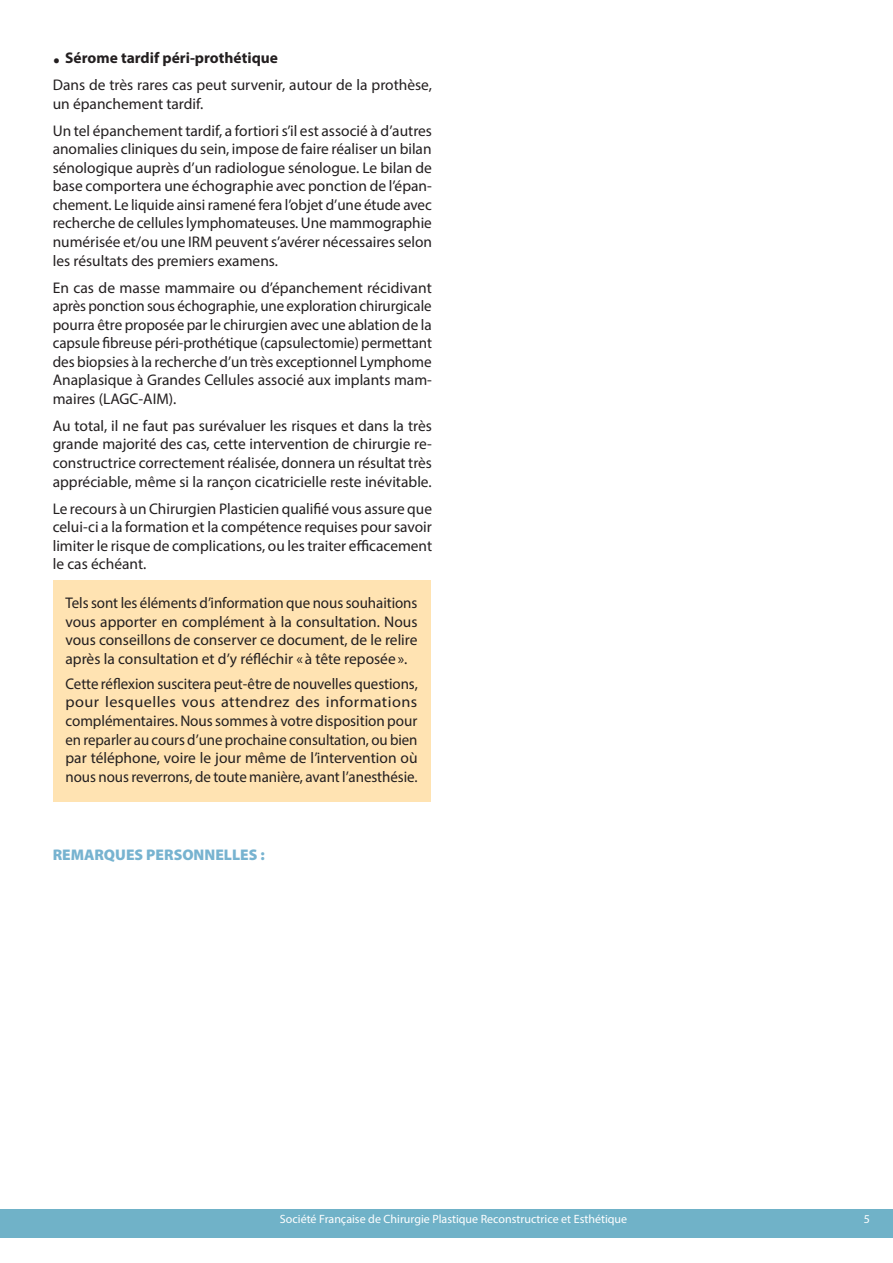
<style>
.page{position:relative;width:893px;height:1263px;background:#fff}
.page>*{position:absolute;margin:0;border:0;box-sizing:border-box;transform-origin:0 0}
.t1{font:15.45px/18.6px "Myriad Pro";color:#231f20;text-align:justify}
.t2{font:900 15.45px "Myriad Pro";color:#77b3d0}
.t3{font:12px "Myriad Pro";color:#fff}
.s1{font-weight:700;font-size:27px}
.s2{font-weight:700}
</style>
<div class="page">
<div style="left:53px;top:581px;width:377px;height:221px;background:#ffe3b2"></div>
<div style="left:0;top:1209px;width:893px;height:28px;background:#70b2c8"></div>
<p class="t1" style="left:53px;top:46px;width:381px;line-height:27px"><span class="s1">.</span> <span class="s2">Sérome tardif péri-prothétique<br></span>Dans de très rares cas peut survenir, autour de la prothèse,</p>
<p class="t1" style="left:53px;top:91px;width:381px;line-height:27px">un épanchement tardif.<br>Un tel épanchement tardif, a fortiori s’il est associé à d’autres</p>
<p class="t1" style="left:53px;top:141px;width:381px">anomalies cliniques du sein, impose de faire réaliser un bilan sénologique auprès d’un radiologue sénologue. Le bilan de base comportera une échographie avec ponction de l’épan&shy;chement. Le liquide ainsi ramené fera l’objet d’une étude avec recherche de cellules lymphomateuses. Une mammographie numérisée et/ou une IRM peuvent s’avérer nécessaires selon les résultats des premiers examens.</p>
<p class="t1" style="left:53px;top:279px;width:381px">En cas de masse mammaire ou d’épanchement récidivant après ponction sous échographie, une exploration chirurgicale pourra être proposée par le chirurgien avec une ablation de la capsule ibreuse péri-prothétique (capsulectomie) permettant des biopsies à la recherche d’un très exceptionnel Lymphome Anaplasique à Grandes Cellules associé aux implants mam&shy;maires (LAGC-AIM).</p>
<p class="t1" style="left:53px;top:418px;width:381px">Au total, il ne faut pas surévaluer les risques et dans la très grande majorité des cas, cette intervention de chirurgie re&shy;constructrice correctement réalisée, donnera un résultat très appréciable, même si la rançon cicatricielle reste inévitable.</p>
<p class="t1" style="left:53px;top:500px;width:381px">Le recours à un Chirurgien Plasticien qualiié vous assure que celui-ci a la formation et la compétence requises pour savoir limiter le risque de complications, ou les traiter eicacement le cas échéant.</p>
<p class="t1" style="left:65px;top:595px;width:354px">Tels sont les éléments d’information que nous souhaitions vous apporter en complément à la consultation. Nous vous conseillons de conserver ce document, de le relire après la consultation et d’y réléchir « à tête reposée ».</p>
<p class="t1" style="left:65px;top:676px;width:354px">Cette rélexion suscitera peut-être de nouvelles questions, pour lesquelles vous attendrez des informations complémentaires. Nous sommes à votre disposition pour en reparler au cours d’une prochaine consultation, ou bien par téléphone, voire le jour même de l’intervention où nous nous reverrons, de toute manière, avant l’anesthésie.</p>
<p class="t2" style="left:53px;top:849px;width:214px">REMARQUES PERSONNELLES :</p>
<p class="t3" style="left:280px;top:1215px;width:349px">Société Française de Chirurgie Plastique Reconstructrice et Esthétique</p>
<p class="t3" style="left:864px;top:1215px;width:8px">5</p>
</div>
